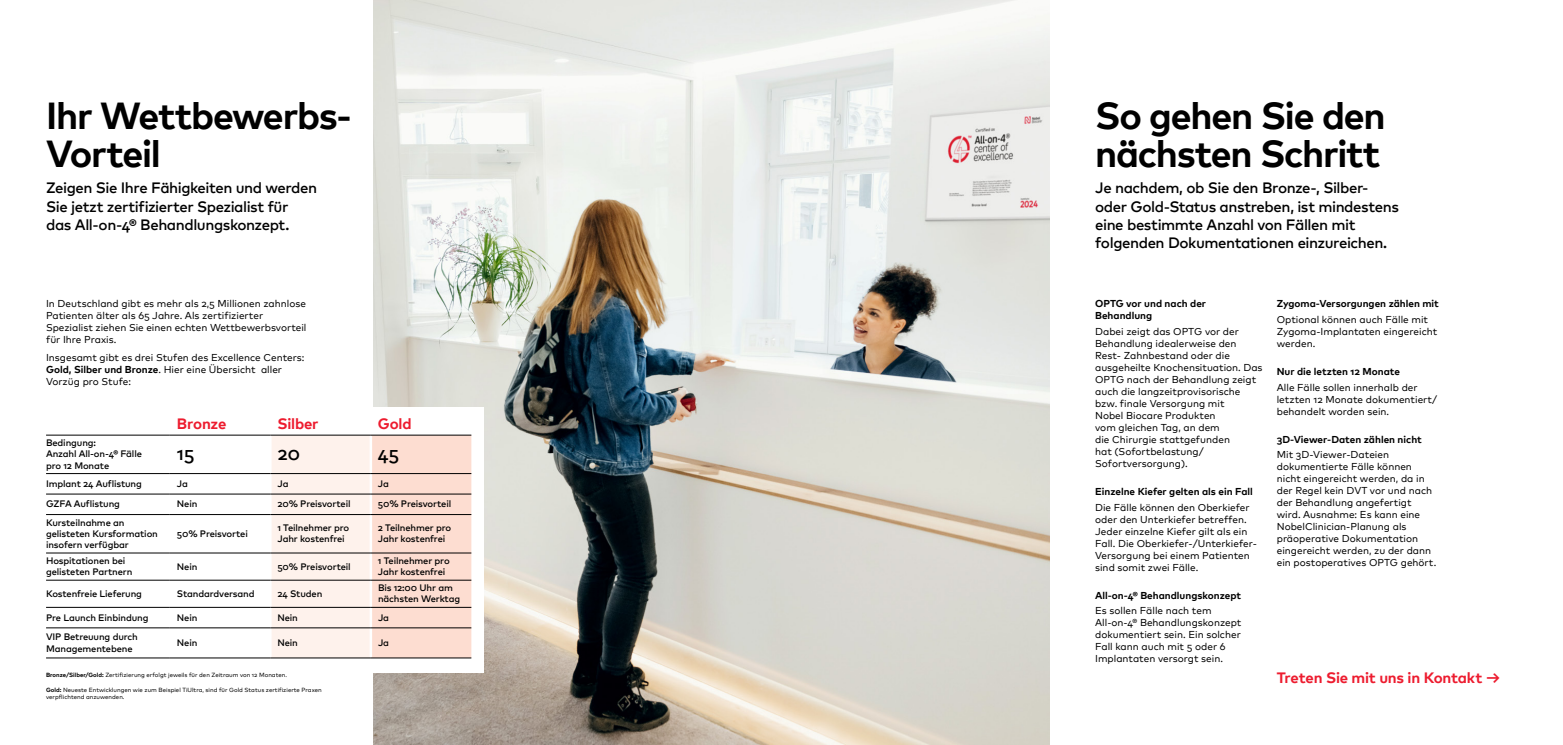
<style>
.page{position:relative;width:1563px;height:745px;background:#fff}
.page>*{position:absolute;margin:0;border:0;box-sizing:border-box;transform-origin:0 0}
.t1{font:700 37.5px/37.5px "Mark Pro";letter-spacing:-.03em;color:#000}
.t2{font:500 18.75px "Mark Pro";color:#000}
.t3{font:500 15px/18px "Mark Pro";letter-spacing:-.03em;color:#000}
.t4{font:700 15px "Mark Pro";letter-spacing:-.015em;color:#ed1c2f}
.t5{font:10px/12px "Mark Pro";color:#000}
.t6{font:700 10px/12px "Mark Pro";color:#000}
.t7{font:500 9.38px/11.2px "Mark Pro";letter-spacing:-.015em;color:#000}
.t8{font:6px/7.2px "Mark Pro";color:#000}
.s1{font-weight:700}
</style>
<div class="page">
<img style="left:374px;top:0;width:675px;height:744px">
<div style="left:46px;top:406px;width:438px;height:266px;background:#fff"></div>
<svg style="left:272px;top:435px;width:199px;height:222px;background:#f9e3da"></svg>
<hr style="left:46px;top:434px;width:124px;height:1px;background:#000">
<hr style="left:46px;top:657px;width:124px;height:1px;background:#000">
<hr style="left:46px;top:473px;width:124px;height:1px;background:#000">
<hr style="left:46px;top:493px;width:124px;height:1px;background:#000">
<hr style="left:46px;top:514px;width:124px;height:1px;background:#000">
<hr style="left:46px;top:552px;width:124px;height:1px;background:#000">
<hr style="left:46px;top:579px;width:124px;height:1px;background:#000">
<hr style="left:46px;top:606px;width:124px;height:1px;background:#000">
<hr style="left:46px;top:627px;width:124px;height:1px;background:#000">
<hr style="left:370px;top:435px;width:2px;height:38px;background:#fff">
<hr style="left:370px;top:473px;width:2px;height:20px;background:#fff">
<hr style="left:370px;top:494px;width:2px;height:20px;background:#fff">
<hr style="left:370px;top:514px;width:2px;height:38px;background:#fff">
<hr style="left:370px;top:552px;width:2px;height:27px;background:#fff">
<hr style="left:370px;top:580px;width:2px;height:26px;background:#fff">
<hr style="left:370px;top:607px;width:2px;height:20px;background:#fff">
<hr style="left:370px;top:627px;width:2px;height:30px;background:#fff">
<hr style="left:170px;top:434px;width:100px;height:1px;background:#000">
<hr style="left:270px;top:434px;width:101px;height:1px;background:#000">
<hr style="left:371px;top:434px;width:100px;height:1px;background:#000">
<hr style="left:170px;top:657px;width:100px;height:1px;background:#000">
<hr style="left:270px;top:657px;width:101px;height:1px;background:#000">
<hr style="left:371px;top:657px;width:100px;height:1px;background:#000">
<hr style="left:170px;top:473px;width:100px;height:1px;background:#000">
<hr style="left:270px;top:473px;width:101px;height:1px;background:#000">
<hr style="left:371px;top:473px;width:100px;height:1px;background:#000">
<hr style="left:170px;top:493px;width:100px;height:1px;background:#000">
<hr style="left:270px;top:493px;width:101px;height:1px;background:#000">
<hr style="left:371px;top:493px;width:100px;height:1px;background:#000">
<hr style="left:170px;top:514px;width:100px;height:1px;background:#000">
<hr style="left:270px;top:514px;width:101px;height:1px;background:#000">
<hr style="left:371px;top:514px;width:100px;height:1px;background:#000">
<hr style="left:170px;top:552px;width:100px;height:1px;background:#000">
<hr style="left:270px;top:552px;width:101px;height:1px;background:#000">
<hr style="left:371px;top:552px;width:100px;height:1px;background:#000">
<hr style="left:170px;top:579px;width:100px;height:1px;background:#000">
<hr style="left:270px;top:579px;width:101px;height:1px;background:#000">
<hr style="left:371px;top:579px;width:100px;height:1px;background:#000">
<hr style="left:170px;top:606px;width:100px;height:1px;background:#000">
<hr style="left:270px;top:606px;width:101px;height:1px;background:#000">
<hr style="left:371px;top:606px;width:100px;height:1px;background:#000">
<hr style="left:170px;top:627px;width:100px;height:1px;background:#000">
<hr style="left:270px;top:627px;width:101px;height:1px;background:#000">
<hr style="left:371px;top:627px;width:100px;height:1px;background:#000">
<h1 class="t1" style="left:46px;top:94px;width:307px">Ihr Wettbewerbs-<br>Vorteil</h1>
<h3 class="t3" style="left:46px;top:178px;width:273px">Zeigen Sie Ihre Fähigkeiten und werden<br>Sie jetzt zertifizierter Spezialist für das All-on-4® Behandlungskonzept.</h3>
<p class="t5" style="left:46px;top:297px;width:262px">In Deutschland gibt es mehr als 2,5 Millionen zahnlose Patienten älter als 65 Jahre. Als zertifizierter Spezialist ziehen Sie einen echten Wettbewerbsvorteil für Ihre Praxis.</p>
<p class="t5" style="left:46px;top:350px;width:260px">Insgesamt gibt es drei Stufen des Excellence Centers:<br><span class="s1">Gold, Silber und Bronze</span>. Hier eine Übersicht aller<br>Vorzüg pro Stufe:</p>
<h3 class="t4" style="left:177px;top:412px;width:51px">Bronze</h3>
<h3 class="t4" style="left:277px;top:412px;width:43px">Silber</h3>
<h3 class="t4" style="left:378px;top:412px;width:35px">Gold</h3>
<p class="t7" style="left:46px;top:436px;width:97px">Bedingung:<br>Anzahl All-on-4® Fälle pro 12 Monate</p>
<h2 class="t2" style="left:177px;top:439px;width:19px">15</h2>
<h2 class="t2" style="left:277px;top:439px;width:24px">20</h2>
<h2 class="t2" style="left:378px;top:439px;width:23px">45</h2>
<p class="t7" style="left:46px;top:477px;width:97px">Implant 24 Auflistung</p>
<p class="t7" style="left:177px;top:477px;width:13px">Ja</p>
<p class="t7" style="left:277px;top:477px;width:13px">Ja</p>
<p class="t7" style="left:378px;top:477px;width:13px">Ja</p>
<p class="t7" style="left:46px;top:497px;width:75px">GZFA Auflistung</p>
<p class="t7" style="left:177px;top:497px;width:22px">Nein</p>
<p class="t7" style="left:277px;top:497px;width:75px">20% Preisvorteil</p>
<p class="t7" style="left:378px;top:497px;width:75px">50% Preisvorteil</p>
<p class="t7" style="left:46px;top:515px;width:113px">Kursteilnahme an gelisteten Kursformation insofern verfügbar</p>
<p class="t7" style="left:177px;top:526px;width:72px">50% Preisvortei</p>
<p class="t7" style="left:277px;top:521px;width:73px">1 Teilnehmer pro<br>Jahr kostenfrei</p>
<p class="t7" style="left:378px;top:521px;width:75px">2 Teilnehmer pro<br>Jahr kostenfrei</p>
<p class="t7" style="left:46px;top:554px;width:88px">Hospitationen bei gelisteten Partnern</p>
<p class="t7" style="left:177px;top:559px;width:22px">Nein</p>
<p class="t7" style="left:277px;top:559px;width:75px">50% Preisvorteil</p>
<p class="t7" style="left:378px;top:554px;width:73px">1 Teilnehmer pro<br>Jahr kostenfrei</p>
<p class="t7" style="left:46px;top:586px;width:97px">Kostenfreie Lieferung</p>
<p class="t7" style="left:177px;top:586px;width:79px">Standardversand</p>
<p class="t7" style="left:277px;top:586px;width:46px">24 Studen</p>
<p class="t7" style="left:378px;top:581px;width:84px">Bis 12:00 Uhr am nächsten Werktag</p>
<p class="t7" style="left:46px;top:610px;width:104px">Pre Launch Einbindung</p>
<p class="t7" style="left:177px;top:610px;width:22px">Nein</p>
<p class="t7" style="left:277px;top:610px;width:22px">Nein</p>
<p class="t7" style="left:378px;top:610px;width:13px">Ja</p>
<p class="t7" style="left:46px;top:630px;width:93px">VIP Betreuung durch<br>Managementebene</p>
<p class="t7" style="left:177px;top:635px;width:22px">Nein</p>
<p class="t7" style="left:277px;top:635px;width:22px">Nein</p>
<p class="t7" style="left:378px;top:635px;width:13px">Ja</p>
<p class="t8" style="left:46px;top:670px;width:242px"><span class="s1">Bronze/Silber/Gold:</span> Zertifizierung erfolgt jeweils für den Zeitraum von 12 Monaten.</p>
<p class="t8" style="left:46px;top:685px;width:277px"><span class="s1">Gold:</span> Neueste Entwicklungen wie zum Beispiel TiUltra, sind für Gold Status zertifizierte Praxen verpflichtend anzuwenden.</p>
<h1 class="t1" style="left:1095px;top:94px;width:292px">So gehen Sie den nächsten Schritt</h1>
<h3 class="t3" style="left:1095px;top:178px;width:305px">Je nachdem, ob Sie den Bronze-, Silber&shy;oder Gold-Status anstreben, ist mindestens eine bestimmte Anzahl von Fällen mit folgenden Dokumentationen einzureichen.</h3>
<p class="t6" style="left:1095px;top:297px;width:112px">OPTG vor und nach der<br>Behandlung</p>
<p class="t5" style="left:1095px;top:324px;width:169px">Dabei zeigt das OPTG vor der<br>Behandlung idealerweise den<br>Rest- Zahnbestand oder die ausgeheilte Knochensituation. Das<br>OPTG nach der Behandlung zeigt auch die langzeitprovisorische bzw. finale Versorgung mit<br>Nobel Biocare Produkten<br>vom gleichen Tag, an dem<br>die Chirurgie stattgefunden<br>hat (Sofortbelastung/<br>Sofortversorgung).</p>
<p class="t6" style="left:1095px;top:484px;width:159px">Einzelne Kiefer gelten als ein Fall</p>
<p class="t5" style="left:1095px;top:500px;width:163px">Die Fälle können den Oberkiefer oder den Unterkiefer betreffen.<br>Jeder einzelne Kiefer gilt als ein<br>Fall. Die Oberkiefer-/Unterkiefer-<br>Versorgung bei einem Patienten sind somit zwei Fälle.</p>
<p class="t6" style="left:1095px;top:588px;width:147px">All-on-4® Behandlungskonzept</p>
<p class="t5" style="left:1095px;top:603px;width:148px">Es sollen Fälle nach tem<br>All-on-4® Behandlungskonzept dokumentiert sein. Ein solcher<br>Fall kann auch mit 5 oder 6<br>Implantaten versorgt sein.</p>
<p class="t6" style="left:1276px;top:297px;width:164px">Zygoma-Versorgungen zählen mit</p>
<p class="t5" style="left:1276px;top:312px;width:162px">Optional können auch Fälle mit<br>Zygoma-Implantaten eingereicht werden.</p>
<p class="t6" style="left:1276px;top:364px;width:125px">Nur die letzten 12 Monate</p>
<p class="t5" style="left:1276px;top:380px;width:162px">Alle Fälle sollen innerhalb der letzten 12 Monate dokumentiert/ behandelt worden sein.</p>
<p class="t6" style="left:1276px;top:432px;width:147px">3D-Viewer-Daten zählen nicht</p>
<p class="t5" style="left:1276px;top:447px;width:161px">Mit 3D-Viewer-Dateien dokumentierte Fälle können nicht eingereicht werden, da in der Regel kein DVT vor und nach der Behandlung angefertigt wird. Ausnahme: Es kann eine<br>NobelClinician-Planung als präoperative Dokumentation eingereicht werden, zu der dann ein postoperatives OPTG gehört.</p>
<h3 class="t4" style="left:1276px;top:666px;width:225px">Treten Sie mit uns in Kontakt →</h3>
</div>
